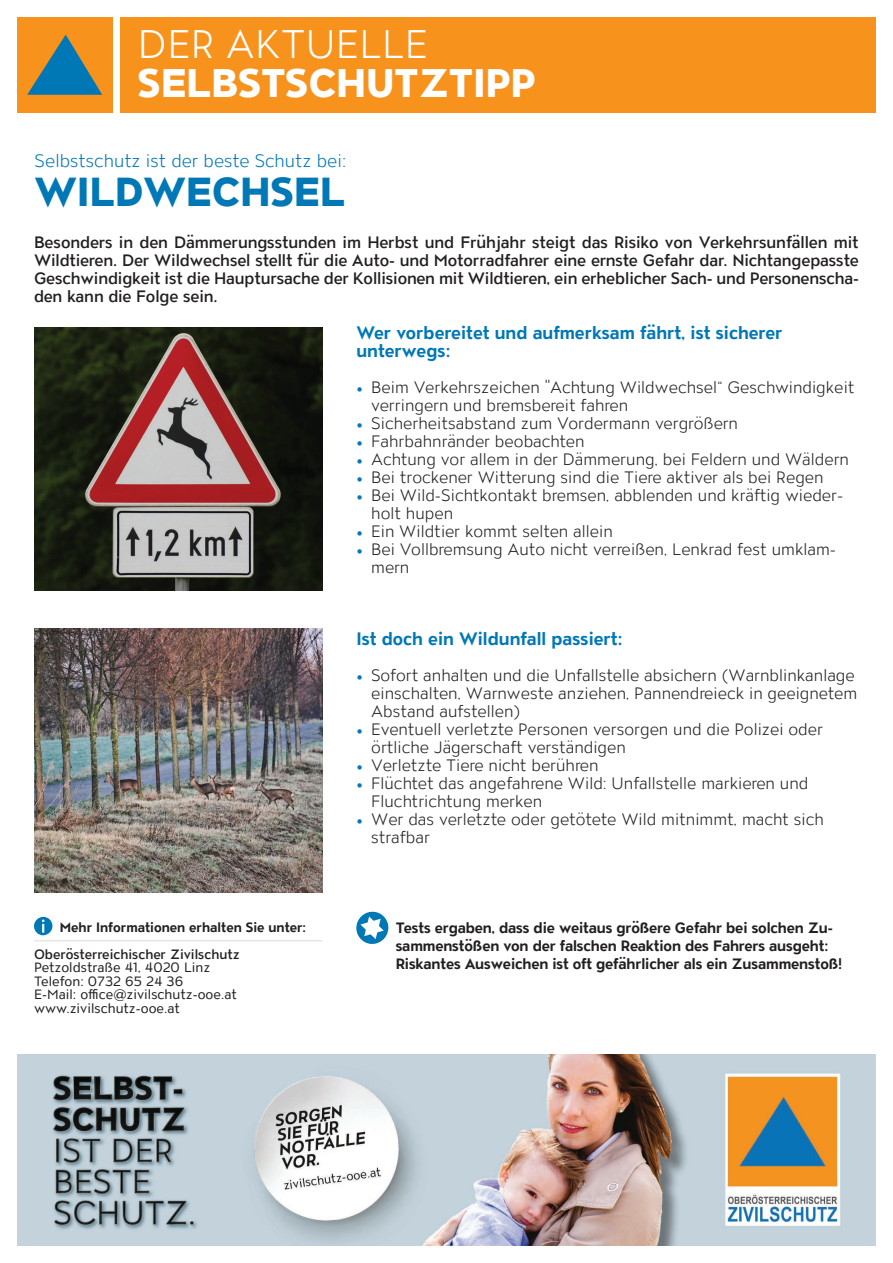
<style>
.page{position:relative;width:893px;height:1263px;background:#fff}
.page>*{position:absolute;margin:0;border:0;box-sizing:border-box;transform-origin:0 0}
.t1{font:800 40.5px "ATC Overlook";letter-spacing:.01em;color:#0078b6}
.t2{font:800 39.9px "ATC Overlook";letter-spacing:.01em;color:#fff}
.t3{font:300 39.9px "ATC Overlook";letter-spacing:.01em;color:#fff}
.t4{font:700 18px/18px "ATC Overlook";color:#0078b6}
.t5{font:300 18px "ATC Overlook";color:#0078b6}
.t6{font:300 16.5px/18px "ATC Overlook";color:#231f20}
.t7{font:500 16.5px/18px "ATC Overlook";letter-spacing:-.01em;color:#231f20;text-align:justify}
.t8{font:700 15px/18px "ATC Overlook";letter-spacing:-.01em;color:#231f20}
.t9{font:13.5px/13.5px "ATC Overlook";color:#231f20}
.t10{font:700 13.5px "ATC Overlook";color:#231f20}
.t11{font:500 13.5px "ATC Overlook";color:#231f20}
.s1{font-family:"Minion Pro";font-weight:400;color:#0078b6}
</style>
<div class="page">
<div style="left:120px;top:17px;width:756px;height:95px;background:#f7931d"></div>
<div style="left:17px;top:17px;width:95px;height:95px;background:#f7931d"></div>
<svg style="left:27px;top:35px;width:75px;height:60px"></svg>
<img style="left:17px;top:1054px;width:859px;height:191px">
<svg style="left:356px;top:911px;width:33px;height:33px"></svg>
<img style="left:34px;top:629px;width:288px;height:263px">
<hr style="left:34px;top:940px;width:288px;height:1px;background:#e6e7e9">
<img style="left:34px;top:327px;width:288px;height:264px">
<div style="left:34px;top:917px;width:19px;height:18px;background:#0078b6;border-radius:50%"></div>
<svg style="left:42px;top:919px;width:3px;height:13px"></svg>
<h2 class="t3" style="left:138px;top:22px;width:291px">DER AKTUELLE</h2>
<h2 class="t2" style="left:138px;top:60px;width:399px">SELBSTSCHUTZTIPP</h2>
<p class="t5" style="left:35px;top:151px;width:313px">Selbstschutz ist der beste Schutz bei:</p>
<h1 class="t1" style="left:35px;top:169px;width:312px">WILDWECHSEL</h1>
<p class="t7" style="left:34px;top:234px;width:826px">Besonders in den Dämmerungsstunden im Herbst und Frühjahr steigt das Risiko von Verkehrsunfällen mit Wildtieren. Der Wildwechsel stellt für die Auto- und Motorradfahrer eine ernste Gefahr dar. Nichtangepasste Geschwindigkeit ist die Hauptursache der Kollisionen mit Wildtieren, ein erheblicher Sach- und Personenscha&shy;den kann die Folge sein.</p>
<p class="t4" style="left:356px;top:325px;width:428px">Wer vorbereitet und aufmerksam fährt, ist sicherer unterwegs:</p>
<p class="t6" style="left:371px;top:379px;width:485px;text-indent:-15px"><span class="s1">•</span> Beim Verkehrszeichen "Achtung Wildwechsel“ Geschwindigkeit verringern und bremsbereit fahren</p>
<p class="t6" style="left:356px;top:415px;width:383px"><span class="s1">•</span> Sicherheitsabstand zum Vordermann vergrößern</p>
<p class="t6" style="left:356px;top:433px;width:230px"><span class="s1">•</span> Fahrbahnränder beobachten</p>
<p class="t6" style="left:356px;top:451px;width:494px"><span class="s1">•</span> Achtung vor allem in der Dämmerung, bei Feldern und Wäldern</p>
<p class="t6" style="left:356px;top:469px;width:469px"><span class="s1">•</span> Bei trockener Witterung sind die Tiere aktiver als bei Regen</p>
<p class="t6" style="left:371px;top:487px;width:473px;text-indent:-15px"><span class="s1">•</span> Bei Wild-Sichtkontakt bremsen, abblenden und kräftig wieder&shy;holt hupen</p>
<p class="t6" style="left:356px;top:523px;width:258px"><span class="s1">•</span> Ein Wildtier kommt selten allein</p>
<p class="t6" style="left:371px;top:541px;width:466px;text-indent:-15px"><span class="s1">•</span> Bei Vollbremsung Auto nicht verreißen, Lenkrad fest umklam&shy;mern</p>
<p class="t10" style="left:60px;top:919px;width:248px">Mehr Informationen erhalten Sie unter:</p>
<p class="t11" style="left:34px;top:946px;width:207px">Oberösterreichischer Zivilschutz</p>
<p class="t9" style="left:34px;top:961px;width:204px">Petzoldstraße 41, 4020 Linz<br>Telefon: 0732 65 24 36<br>E-Mail: office@zivilschutz-ooe.at www.zivilschutz-ooe.at</p>
<p class="t4" style="left:356px;top:631px;width:268px">Ist doch ein Wildunfall passiert:</p>
<p class="t6" style="left:371px;top:667px;width:488px;text-indent:-15px"><span class="s1">•</span> Sofort anhalten und die Unfallstelle absichern (Warnblinkanlage einschalten, Warnweste anziehen, Pannendreieck in geeignetem<br>Abstand aufstellen)</p>
<p class="t6" style="left:371px;top:721px;width:453px;text-indent:-15px"><span class="s1">•</span> Eventuell verletzte Personen versorgen und die Polizei oder örtliche Jägerschaft verständigen</p>
<p class="t6" style="left:356px;top:757px;width:244px"><span class="s1">•</span> Verletzte Tiere nicht berühren</p>
<p class="t6" style="left:371px;top:775px;width:439px;text-indent:-15px"><span class="s1">•</span> Flüchtet das angefahrene Wild: Unfallstelle markieren und<br>Fluchtrichtung merken</p>
<p class="t6" style="left:371px;top:811px;width:454px;text-indent:-15px"><span class="s1">•</span> Wer das verletzte oder getötete Wild mitnimmt, macht sich strafbar</p>
<p class="t8" style="left:396px;top:920px;width:448px">Tests ergaben, dass die weitaus größere Gefahr bei solchen Zu&shy;sammenstößen von der falschen Reaktion des Fahrers ausgeht:<br>Riskantes Ausweichen ist oft gefährlicher als ein Zusammenstoß!</p>
</div>
